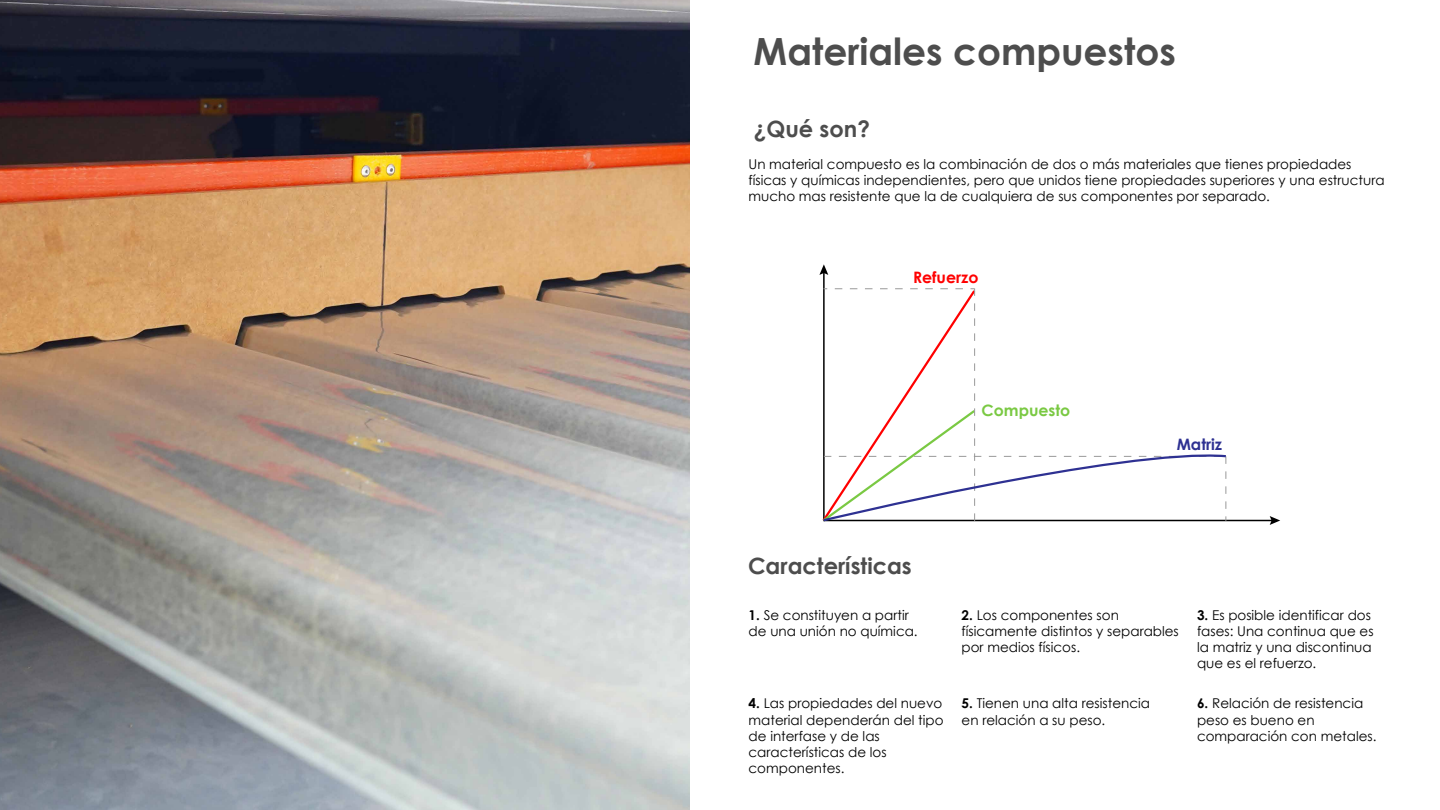
<style>
.page{position:relative;width:1440px;height:810px;background:#fff}
.page>*{position:absolute;margin:0;border:0;box-sizing:border-box;transform-origin:0 0}
.t1{font:700 37.5px "Century Gothic";color:#4d4d4d}
.t2{font:700 22.5px "Century Gothic";color:#4d4d4d}
.t3{font:700 15.75px "Century Gothic";color:#7ac943}
.t4{font:700 15.75px "Century Gothic";color:#f00}
.t5{font:700 15.75px "Century Gothic";color:#2e3192}
.t6{font:13.5px/16.2px "Century Gothic";color:#000}
.s1{font-weight:700}
</style>
<div class="page">
<img style="left:0;top:0;width:690px;height:810px">
<hr style="left:823px;top:272px;width:2px;height:249px;background:#000">
<svg style="left:819px;top:264px;width:9px;height:11px"></svg>
<hr style="left:824px;top:520px;width:449px;height:1px;background:#000">
<svg style="left:1270px;top:516px;width:10px;height:9px"></svg>
<svg style="left:822px;top:288px;width:406px;height:234px"></svg>
<h1 class="t1" style="left:754px;top:23px;width:424px">Materiales compuestos</h1>
<h2 class="t2" style="left:754px;top:112px;width:118px">¿Qué son?</h2>
<p class="t6" style="left:748px;top:155px;width:638px">Un material compuesto es la combinación de dos o más materiales que tienes propiedades físicas y químicas independientes, pero que unidos tiene propiedades superiores y una estructura mucho mas resistente que la de cualquiera de sus componentes por separado.</p>
<p class="t4" style="left:913px;top:265px;width:67px">Refuerzo</p>
<p class="t3" style="left:982px;top:398px;width:90px">Compuesto</p>
<p class="t5" style="left:1177px;top:432px;width:47px">Matriz</p>
<h2 class="t2" style="left:748px;top:548px;width:165px">Características</h2>
<p class="t6" style="left:749px;top:607px;width:171px"><span class="s1">1.</span> Se constituyen a partir de una unión no química.</p>
<p class="t6" style="left:962px;top:607px;width:219px"><span class="s1">2.</span> Los componentes son físicamente distintos y separables por medios físicos.</p>
<p class="t6" style="left:1197px;top:607px;width:178px"><span class="s1">3.</span> Es posible identificar dos fases: Una continua que es la matriz y una discontinua que es el refuerzo.</p>
<p class="t6" style="left:749px;top:695px;width:196px"><span class="s1">4.</span> Las propiedades del nuevo material dependerán del tipo de interfase y de las características de los componentes.</p>
<p class="t6" style="left:962px;top:695px;width:190px"><span class="s1">5.</span> Tienen una alta resistencia en relación a su peso.</p>
<p class="t6" style="left:1197px;top:695px;width:181px"><span class="s1">6.</span> Relación de resistencia peso es bueno en comparación con metales.</p>
</div>
